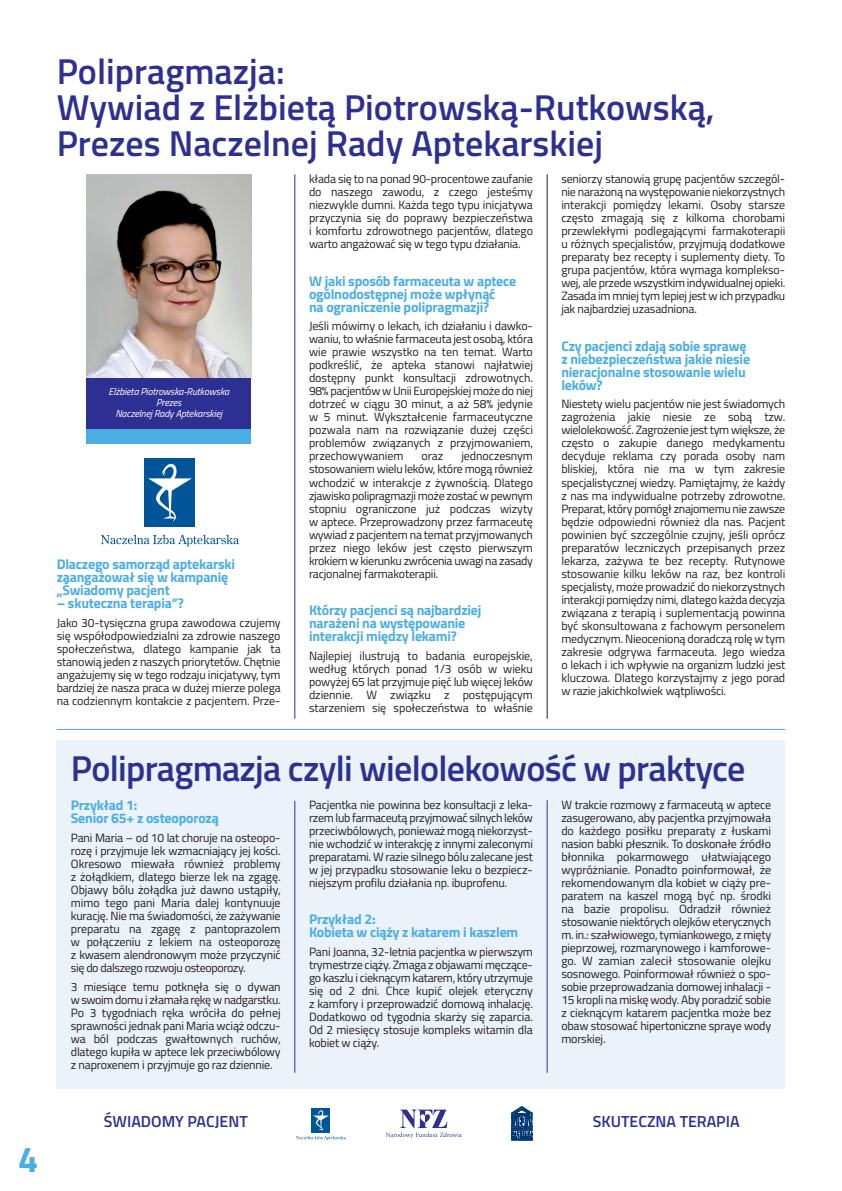
<style>
.page{position:relative;width:842px;height:1191px;background:#fff}
.page>*{position:absolute;margin:0;border:0;box-sizing:border-box;transform-origin:0 0}
.t1{font:600 36px/36px "Titillium";color:#2d3092}
.t2{font:600 36px "Titillium";letter-spacing:-.02em;color:#2d3092}
.t3{font:700 36px "Titillium";color:#4baee3}
.t4{font:600 16px "Titillium";color:#2d3092}
.t5{font:700 14px/13px "Titillium";letter-spacing:-.015em;color:#4baee3}
.t6{font:12px/13px "Titillium";letter-spacing:-.015em;color:#221f1f;text-align:justify}
.t7{font:italic 10px/11px "Titillium";letter-spacing:-.015em;color:#fff;text-align:center}
</style>
<div class="page">
<div style="left:57px;top:740px;width:728px;height:349px;background:#ebf2fa"></div>
<svg style="left:386px;top:1109px;width:76px;height:29px"></svg>
<div style="left:312px;top:1108px;width:18px;height:24px;background:#005498"></div>
<svg style="left:296px;top:1110px;width:50px;height:30px"></svg>
<svg style="left:511px;top:1106px;width:22px;height:34px"></svg>
<img style="left:87px;top:174px;width:164px;height:205px">
<div style="left:87px;top:379px;width:164px;height:50px;background:#2d3092"></div>
<div style="left:87px;top:429px;width:164px;height:14px;background:#4baee3"></div>
<div style="left:145px;top:458px;width:50px;height:68px;background:#005498"></div>
<svg style="left:148px;top:464px;width:44px;height:57px"></svg>
<svg style="left:101px;top:534px;width:138px;height:12px"></svg>
<hr style="left:294px;top:174px;width:1px;height:545px;background:#2d3092">
<hr style="left:547px;top:174px;width:1px;height:545px;background:#221f1f">
<hr style="left:57px;top:729px;width:728px;height:1px;background:#4baee3">
<hr style="left:294px;top:800px;width:1px;height:272px;background:#2d3092">
<hr style="left:547px;top:800px;width:1px;height:272px;background:#2d3092">
<h1 class="t3" style="left:18px;top:1145px;width:22px">4</h1>
<h1 class="t1" style="left:57px;top:57px;width:659px">Polipragmazja:<br>Wywiad z Elżbietą Piotrowską-Rutkowską,<br>Prezes Naczelnej Rady Aptekarskiej</h1>
<p class="t7" style="left:109px;top:387px;width:122px">Elżbieta Piotrowska-Rutkowska<br>Prezes<br>Naczelnej Rady Aptekarskiej</p>
<p class="t5" style="left:57px;top:559px;width:180px">Dlaczego samorząd aptekarski zaangażował się w kampanię „Świadomy pacjent</p>
<p class="t5" style="left:57px;top:598px;width:129px">– skuteczna terapia”?</p>
<p class="t6" style="left:57px;top:617px;width:225px">Jako 30-tysięczna grupa zawodowa czujemy się współ od po wie dzial ni za zdrowie naszego społeczeństwa, dlatego kampanie jak ta stanowią jeden z naszych priorytetów. Chętnie angażujemy się w tego rodzaju inicjatywy, tym bardziej że nasza praca w dużej mierze polega na codziennym kontakcie z pacjentem. Prze -</p>
<p class="t6" style="left:309px;top:174px;width:225px">kła da się to na ponad 90-procentowe zaufanie do naszego zawodu, z czego jesteśmy niezwykle dumni. Każda tego typu inicjatywa przyczynia się do poprawy bezpieczeństwa i komfortu zdrowotnego pacjentów, dlatego warto angażować się w tego typu działania.</p>
<p class="t5" style="left:309px;top:275px;width:209px">W jaki sposób farmaceuta w aptece ogólnodostępnej może wpłynąć<br>na ograniczenie polipragmazji?</p>
<p class="t6" style="left:309px;top:321px;width:226px">Jeśli mówimy o lekach, ich działaniu i daw ko - wa niu, to właśnie farmaceuta jest osobą, która wie prawie wszystko na ten temat. Warto podkreślić, że apteka stanowi najłatwiej dostępny punkt konsultacji zdrowotnych.<br>98% pacjentów w Unii Europejskiej może do niej dotrzeć w ciągu 30 minut, a aż 58% jedynie w 5 minut. Wykształcenie farmaceutyczne pozwala nam na rozwiązanie dużej części problemów związanych z przyjmowaniem, prze cho wy wa niem</p>
<p class="t6" style="left:309px;top:451px;width:225px;text-indent:152px">jednoczesnym stosowaniem wielu leków, które mogą również wchodzić w in te rak cje z żywnością. Dlatego zjawisko po li prag ma zji może zostać w pewnym stopniu ograniczone już podczas wizyty w aptece. Przeprowadzony przez farmaceutę wywiad z pacjentem na temat przyjmowanych przez niego leków jest często pierwszym krokiem w kierunku zwrócenia uwagi na zasady racjonalnej farmakoterapii.</p>
<p class="t5" style="left:309px;top:604px;width:174px">Którzy pacjenci są najbardziej narażeni na występowanie interakcji między lekami?</p>
<p class="t6" style="left:309px;top:650px;width:225px">Najlepiej ilustrują to badania europejskie, według których ponad 1/3 osób w wieku powyżej 65 lat przyjmuje pięć lub więcej leków dziennie. W związku z postępującym starzeniem się społeczeństwa to właśnie</p>
<p class="t6" style="left:421px;top:451px;width:23px">oraz</p>
<p class="t6" style="left:561px;top:174px;width:225px">seniorzy stanowią grupę pacjentów szcze gól - nie narażoną na występowanie niekorzystnych interakcji pomiędzy lekami. Osoby starsze często zmagają się z kilkoma chorobami przewlekłymi podlegającymi farmakoterapii u różnych specjalistów, przyjmują dodatkowe preparaty bez recepty i suplementy diety. To grupa pacjentów, która wymaga kom plek so - wej, ale przede wszystkim indywidualnej opieki.<br>Zasada im mniej tym lepiej jest w ich przypadku jak najbardziej uzasadniona.</p>
<p class="t5" style="left:561px;top:340px;width:190px">Czy pacjenci zdają sobie sprawę z niebezpieczeństwa jakie niesie nieracjonalne stosowanie wielu leków?</p>
<p class="t6" style="left:561px;top:399px;width:225px">Niestety wielu pacjentów nie jest świadomych zagrożenia jakie niesie ze sobą tzw. wielolekowość. Zagrożenie jest tym większe, że często o zakupie danego medykamentu decyduje reklama czy porada osoby nam bliskiej, która nie ma w tym zakresie specjalistycznej wiedzy. Pamiętajmy, że każdy z nas ma indywidualne potrzeby zdrowotne.<br>Preparat, który pomógł znajomemu nie zawsze będzie odpowiedni również dla nas. Pacjent powinien być szczególnie czujny, jeśli oprócz preparatów leczniczych przepisanych przez lekarza, zażywa te bez recepty. Rutynowe stosowanie kilku leków na raz, bez kontroli specjalisty, może prowadzić do niekorzystnych interakcji pomiędzy nimi, dlatego każda decyzja związana z terapią i suplementacją powinna być skonsultowana z fachowym personelem medycznym. Nieocenioną doradczą rolę w tym zakresie odgrywa farmaceuta. Jego wiedza o lekach i ich wpływie na organizm ludzki jest kluczowa. Dlatego korzystajmy z jego porad w razie jakichkolwiek wątpliwości.</p>
<h1 class="t2" style="left:71px;top:756px;width:676px">Polipragmazja czyli wielolekowość w praktyce</h1>
<p class="t5" style="left:71px;top:800px;width:150px">Przykład 1:<br>Senior 65+ z osteoporozą</p>
<p class="t6" style="left:71px;top:832px;width:211px">Pani Maria – od 10 lat choruje na oste opo - ro zę i przyjmuje lek wzmacniający jej kości.<br>Okresowo miewała również problemy z żołądkiem, dlatego bierze lek na zgagę.<br>Objawy bólu żołądka już dawno ustąpiły, mimo tego pani Maria dalej kontynuuje kurację. Nie ma świadomości, że zażywanie preparatu na zgagę z pan to pra zo lem w połączeniu z lekiem na oste opo ro zę z kwasem alendronowym może przy czy nić się do dalszego rozwoju osteoporozy.</p>
<p class="t6" style="left:71px;top:981px;width:211px">3 miesiące temu potknęła się o dywan w swo im domu i złamała rękę w nadgarstku.<br>Po 3 tygodniach ręka wróciła do pełnej sprawności jednak pani Maria wciąż od czu - wa ból podczas gwałtownych ruchów, dlatego kupiła w aptece lek przeciwbólowy z naproxenem i przyjmuje go raz dziennie.</p>
<p class="t6" style="left:561px;top:799px;width:211px">W trakcie rozmowy z farmaceutą w aptece zasugerowano, aby pacjentka przyjmowała do każdego posiłku preparaty z łuskami nasion babki płesznik. To doskonałe źródło błonnika pokarmowego ułatwiającego wypróżnianie. Ponadto poinformował, że re ko men do wa nym dla ko biet w cią ży pre - pa ra tem na ka szel mogą być np. środki na bazie propolisu. Odradził również stosowanie niektórych olejków eterycznych m. in.: szałwiowego, tymiankowego, z mięty pieprzowej, roz ma ry no we go i kam fo ro we - go. W zamian zalecił stosowanie olejku sosnowego. Po in for mo wał również o spo - so bie przeprowadzania domowej inhalacji - 15 kropli na miskę wody. Aby poradzić sobie z cieknącym katarem pacjentka może bez obaw stosować hipertoniczne spraye wody morskiej.</p>
<p class="t6" style="left:309px;top:799px;width:225px">Pacjentka nie powinna bez konsultacji z le ka - rzem lub farmaceutą przyjmować silnych leków przeciwbólowych, ponieważ mogą nie ko rzyst - nie wchodzić w interakcję z innymi zaleconymi preparatami. W razie silnego bólu zalecane jest w jej przypadku stosowanie leku o bez piecz - niej szym profilu działania np. ibuprofenu.</p>
<p class="t5" style="left:309px;top:913px;width:211px">Przykład 2:<br>Kobieta w ciąży z katarem i kaszlem</p>
<p class="t6" style="left:309px;top:946px;width:226px">Pani Joanna, 32-letnia pacjentka w pierwszym trymestrze ciąży. Zmaga z objawami mę czą ce - go kaszlu i cieknącym katarem, który utrzymuje się od 2 dni. Chce kupić olejek eteryczny z kamfory i przeprowadzić domową inhalację.<br>Dodatkowo od tygodnia skarży się zaparcia.<br>Od 2 miesięcy stosuje kompleks witamin dla kobiet w ciąży.</p>
<h2 class="t4" style="left:104px;top:1115px;width:145px">ŚWIADOMY PACJENT</h2>
<h2 class="t4" style="left:593px;top:1116px;width:148px">SKUTECZNA TERAPIA</h2>
</div>
